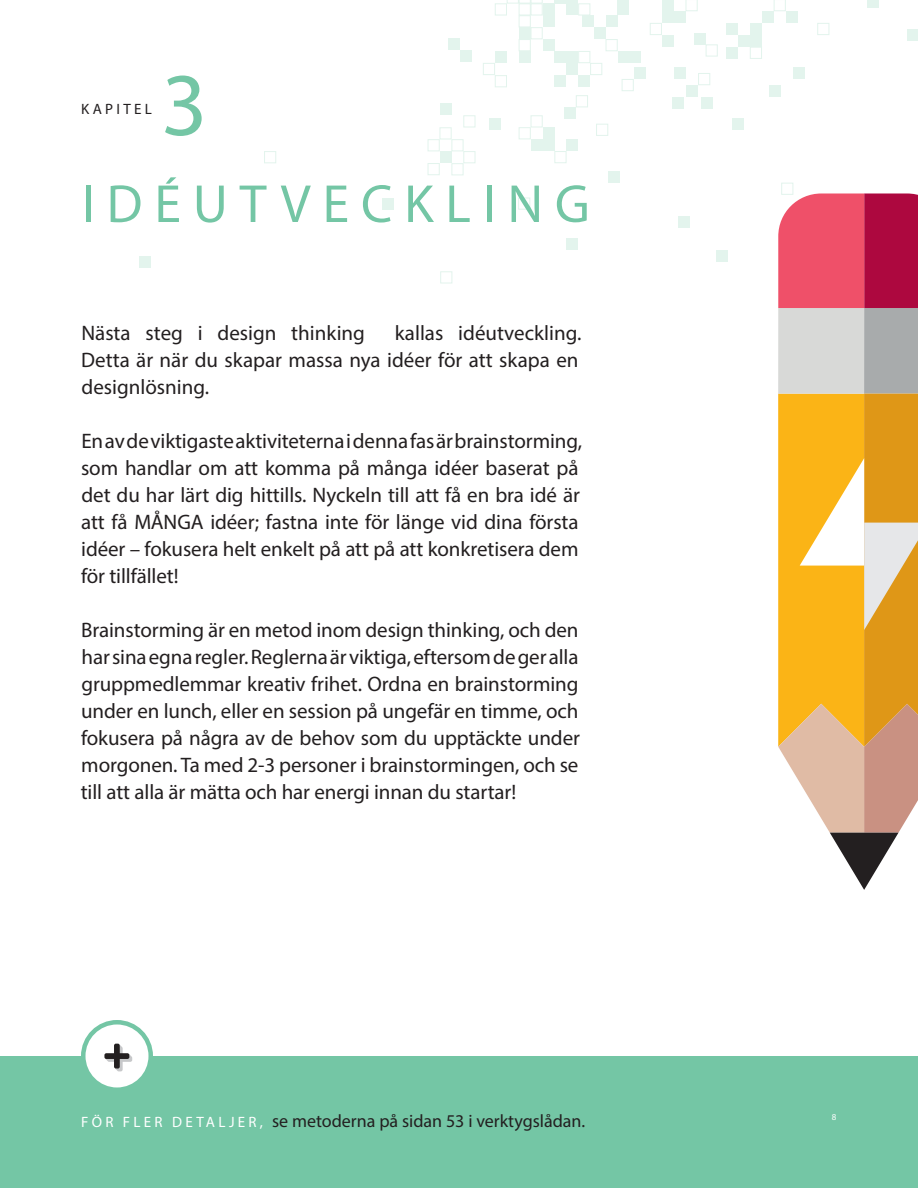
<style>
.page{position:relative;width:918px;height:1188px;background:#fff}
.page>*{position:absolute;margin:0;border:0;box-sizing:border-box;transform-origin:0 0}
.t1{font:90px "Myriad Pro";color:#74c6a5}
.Headline__Tier_1{font:54px "Myriad Pro";letter-spacing:.22em;color:#74c6a5}
.Body__Normal{font:21px/27px "Myriad Pro";letter-spacing:-.005em;color:#231f20}
.Body__Opening{font:21px/27px "Myriad Pro";color:#231f20}
.t2{font:18px "Myriad Pro";color:#231f20}
.t3{font:15px "Myriad Pro";letter-spacing:.22em;color:#231f20}
.t4{font:9px "Myriad Pro";color:#fff}
.s1{font-size:15px;color:#fff}
</style>
<div class="page">
<div style="left:674px;top:11px;width:12px;height:12px;background:#e3f4ed"></div>
<div style="left:543px;top:127px;width:11px;height:12px;background:#e3f4ed"></div>
<div style="left:630px;top:51px;width:11px;height:12px;background:#e3f4ed"></div>
<div style="left:662px;top:35px;width:12px;height:12px;background:#e3f4ed"></div>
<div style="left:566px;top:139px;width:12px;height:12px;background:#e3f4ed"></div>
<div style="left:448px;top:38px;width:12px;height:12px;background:#e3f4ed"></div>
<div style="left:634px;top:67px;width:12px;height:12px;background:#e3f4ed"></div>
<div style="left:694px;top:33px;width:12px;height:12px;background:#e3f4ed"></div>
<div style="left:564px;top:107px;width:12px;height:12px;background:#e3f4ed"></div>
<div style="left:738px;top:35px;width:12px;height:12px;background:#e3f4ed"></div>
<div style="left:566px;top:63px;width:12px;height:12px;background:#e3f4ed"></div>
<div style="left:786px;top:11px;width:12px;height:12px;background:#e3f4ed"></div>
<div style="left:543px;top:15px;width:11px;height:12px;background:#e3f4ed"></div>
<div style="left:543px;top:3px;width:11px;height:12px;background:#e3f4ed"></div>
<div style="left:490px;top:118px;width:11px;height:12px;background:#e3f4ed"></div>
<div style="left:382px;top:198px;width:12px;height:12px;background:#e3f4ed"></div>
<div style="left:726px;top:47px;width:12px;height:12px;background:#e3f4ed"></div>
<div style="left:578px;top:75px;width:12px;height:12px;background:#e3f4ed"></div>
<div style="left:519px;top:27px;width:12px;height:12px;background:#e3f4ed"></div>
<svg style="left:554px;top:0;width:24px;height:3px"></svg>
<div style="left:566px;top:238px;width:12px;height:12px;background:#e3f4ed"></div>
<div style="left:594px;top:27px;width:12px;height:12px;background:#e3f4ed"></div>
<div style="left:750px;top:35px;width:12px;height:12px;background:#e3f4ed"></div>
<div style="left:566px;top:51px;width:12px;height:12px;background:#e3f4ed"></div>
<div style="left:617px;top:3px;width:12px;height:12px;background:#e3f4ed"></div>
<div style="left:566px;top:3px;width:12px;height:12px;background:#e3f4ed"></div>
<div style="left:582px;top:15px;width:12px;height:12px;background:#e3f4ed"></div>
<div style="left:662px;top:11px;width:12px;height:12px;background:#e3f4ed"></div>
<div style="left:543px;top:139px;width:11px;height:12px;background:#e3f4ed"></div>
<div style="left:618px;top:51px;width:12px;height:12px;background:#e3f4ed"></div>
<div style="left:606px;top:15px;width:12px;height:12px;background:#e3f4ed"></div>
<div style="left:750px;top:23px;width:12px;height:12px;background:#e3f4ed"></div>
<div style="left:554px;top:51px;width:12px;height:12px;background:#e3f4ed"></div>
<svg style="left:617px;top:0;width:12px;height:3px"></svg>
<div style="left:139px;top:256px;width:12px;height:12px;background:#e3f4ed"></div>
<div style="left:495px;top:51px;width:12px;height:12px;background:#e3f4ed"></div>
<div style="left:762px;top:11px;width:12px;height:12px;background:#e3f4ed"></div>
<div style="left:543px;top:39px;width:11px;height:12px;background:#e3f4ed"></div>
<div style="left:726px;top:23px;width:12px;height:12px;background:#e3f4ed"></div>
<div style="left:554px;top:75px;width:12px;height:12px;background:#e3f4ed"></div>
<div style="left:519px;top:51px;width:12px;height:12px;background:#e3f4ed"></div>
<div style="left:686px;top:85px;width:12px;height:12px;background:#e3f4ed"></div>
<div style="left:793px;top:67px;width:12px;height:12px;background:#e3f4ed"></div>
<div style="left:672px;top:97px;width:12px;height:12px;background:#e3f4ed"></div>
<div style="left:769px;top:85px;width:12px;height:12px;background:#e3f4ed"></div>
<div style="left:662px;top:0;width:12px;height:11px;background:#e3f4ed"></div>
<div style="left:531px;top:139px;width:12px;height:12px;background:#e3f4ed"></div>
<div style="left:608px;top:171px;width:12px;height:12px;background:#e3f4ed"></div>
<div style="left:701px;top:97px;width:12px;height:12px;background:#e3f4ed"></div>
<div style="left:440px;top:104px;width:12px;height:11px;background:#e3f4ed"></div>
<div style="left:460px;top:50px;width:12px;height:12px;background:#e3f4ed"></div>
<div style="left:678px;top:216px;width:12px;height:12px;background:#e3f4ed"></div>
<div style="left:732px;top:118px;width:12px;height:12px;background:#e3f4ed"></div>
<div style="left:716px;top:250px;width:12px;height:12px;background:#e3f4ed"></div>
<div style="left:674px;top:67px;width:12px;height:12px;background:#e3f4ed"></div>
<div style="left:867px;top:0;width:12px;height:7px;background:#e3f4ed"></div>
<div style="left:908px;top:29px;width:10px;height:12px;background:#e3f4ed"></div>
<div style="left:440px;top:151px;width:12px;height:12px;background:#e3f4ed"></div>
<div style="left:774px;top:0;width:12px;height:11px;border:1px solid #e3f4ed"></div>
<div style="left:531px;top:27px;width:12px;height:12px;border:1px solid #e3f4ed"></div>
<svg style="left:507px;top:0;width:36px;height:3px"></svg>
<div style="left:519px;top:3px;width:12px;height:12px;border:1px solid #e3f4ed"></div>
<div style="left:531px;top:3px;width:12px;height:12px;border:1px solid #e3f4ed"></div>
<div style="left:578px;top:3px;width:12px;height:12px;border:1px solid #e3f4ed"></div>
<div style="left:495px;top:3px;width:12px;height:12px;border:1px solid #e3f4ed"></div>
<div style="left:519px;top:15px;width:12px;height:12px;border:1px solid #e3f4ed"></div>
<div style="left:750px;top:47px;width:12px;height:12px;border:1px solid #e3f4ed"></div>
<div style="left:578px;top:51px;width:12px;height:12px;border:1px solid #e3f4ed"></div>
<div style="left:519px;top:39px;width:12px;height:12px;border:1px solid #e3f4ed"></div>
<div style="left:817px;top:23px;width:12px;height:12px;border:1px solid #e3f4ed"></div>
<div style="left:781px;top:183px;width:12px;height:12px;border:1px solid #e3f4ed"></div>
<div style="left:483px;top:63px;width:12px;height:12px;border:1px solid #e3f4ed"></div>
<div style="left:686px;top:0;width:12px;height:11px;border:1px solid #e3f4ed"></div>
<div style="left:531px;top:115px;width:12px;height:12px;border:1px solid #e3f4ed"></div>
<div style="left:596px;top:124px;width:12px;height:12px;border:1px solid #e3f4ed"></div>
<div style="left:519px;top:127px;width:12px;height:12px;border:1px solid #e3f4ed"></div>
<div style="left:428px;top:163px;width:12px;height:12px;border:1px solid #e3f4ed"></div>
<div style="left:428px;top:139px;width:12px;height:12px;border:1px solid #e3f4ed"></div>
<div style="left:440px;top:127px;width:12px;height:12px;border:1px solid #e3f4ed"></div>
<div style="left:452px;top:139px;width:11px;height:12px;border:1px solid #e3f4ed"></div>
<div style="left:463px;top:151px;width:12px;height:12px;border:1px solid #e3f4ed"></div>
<div style="left:495px;top:75px;width:12px;height:12px;border:1px solid #e3f4ed"></div>
<div style="left:698px;top:73px;width:12px;height:12px;border:1px solid #e3f4ed"></div>
<div style="left:706px;top:45px;width:12px;height:11px;border:1px solid #e3f4ed"></div>
<div style="left:576px;top:95px;width:12px;height:12px;border:1px solid #e3f4ed"></div>
<div style="left:463px;top:115px;width:12px;height:12px;border:1px solid #e3f4ed"></div>
<div style="left:452px;top:163px;width:11px;height:12px;border:1px solid #e3f4ed"></div>
<div style="left:650px;top:23px;width:12px;height:12px;border:1px solid #e3f4ed"></div>
<div style="left:554px;top:151px;width:12px;height:12px;border:1px solid #e3f4ed"></div>
<div style="left:606px;top:39px;width:12px;height:12px;border:1px solid #e3f4ed"></div>
<div style="left:590px;top:63px;width:12px;height:12px;border:1px solid #e3f4ed"></div>
<div style="left:622px;top:79px;width:12px;height:12px;border:1px solid #e3f4ed"></div>
<div style="left:518px;top:198px;width:12px;height:12px;border:1px solid #e3f4ed"></div>
<div style="left:440px;top:271px;width:12px;height:12px;border:1px solid #e3f4ed"></div>
<div style="left:264px;top:151px;width:12px;height:12px;border:1px solid #e3f4ed"></div>
<div style="left:0;top:1056px;width:918px;height:132px;background:#74c6a5"></div>
<div style="left:83px;top:1022px;width:68px;height:68px;background:#fff;border-radius:50%"></div>
<div style="left:81px;top:1020px;width:72px;height:72px;border:4px solid #74c6a5;border-radius:50%"></div>
<svg style="left:104px;top:1044px;width:28px;height:27px"></svg>
<div style="left:778px;top:308px;width:86px;height:86px;background:#d8d9d7"></div>
<div style="left:864px;top:308px;width:54px;height:86px;background:#a8abac"></div>
<svg style="left:778px;top:193px;width:140px;height:115px;background:#d73c5f"></svg>
<svg style="left:778px;top:394px;width:140px;height:496px"></svg>
<p class="t3" style="left:81px;top:100px;width:72px">KAPITEL</p>
<p class="t1" style="left:161px;top:49px;width:48px">3</p>
<p class="Headline__Tier_1" style="left:82px;top:171px;width:510px">IDÉUTVECKLING</p>
<p class="Body__Opening" style="left:81px;top:319px;width:502px;text-indent:314px">kallas idéutveckling.<br>Detta är när du skapar massa nya idéer för att skapa en designlösning.</p>
<p class="Body__Normal" style="left:81px;top:427px;width:503px">En av de viktigaste aktiviteterna i denna fas är brainstorming, som handlar om att komma på många idéer baserat på det du har lärt dig hittills. Nyckeln till att få en bra idé är att få MÅNGA idéer; fastna inte för länge vid dina första idéer – fokusera helt enkelt på att på att konkretisera dem för tillfället!</p>
<p class="Body__Normal" style="left:81px;top:616px;width:501px;text-align:justify">Brainstorming är en metod inom design thinking, och den har sina egna regler. Reglerna är viktiga, eftersom de ger alla gruppmedlemmar kreativ frihet. Ordna en brainstorming under en lunch, eller en session på ungefär en timme, och fokusera på några av de behov som du upptäckte under morgonen. Ta med 2-3 personer i brainstormingen, och se till att alla är mätta och har energi innan du startar!</p>
<p class="Body__Opening" style="left:81px;top:319px;width:285px">Nästa steg i design thinking</p>
<p class="t2" style="left:81px;top:1109px;width:506px"><span class="s1">F Ö R F L E R D E TA L J E R ,</span> se metoderna på sidan 53 i verktygslådan.</p>
<p class="t4" style="left:832px;top:1111px;width:6px">8</p>
</div>
